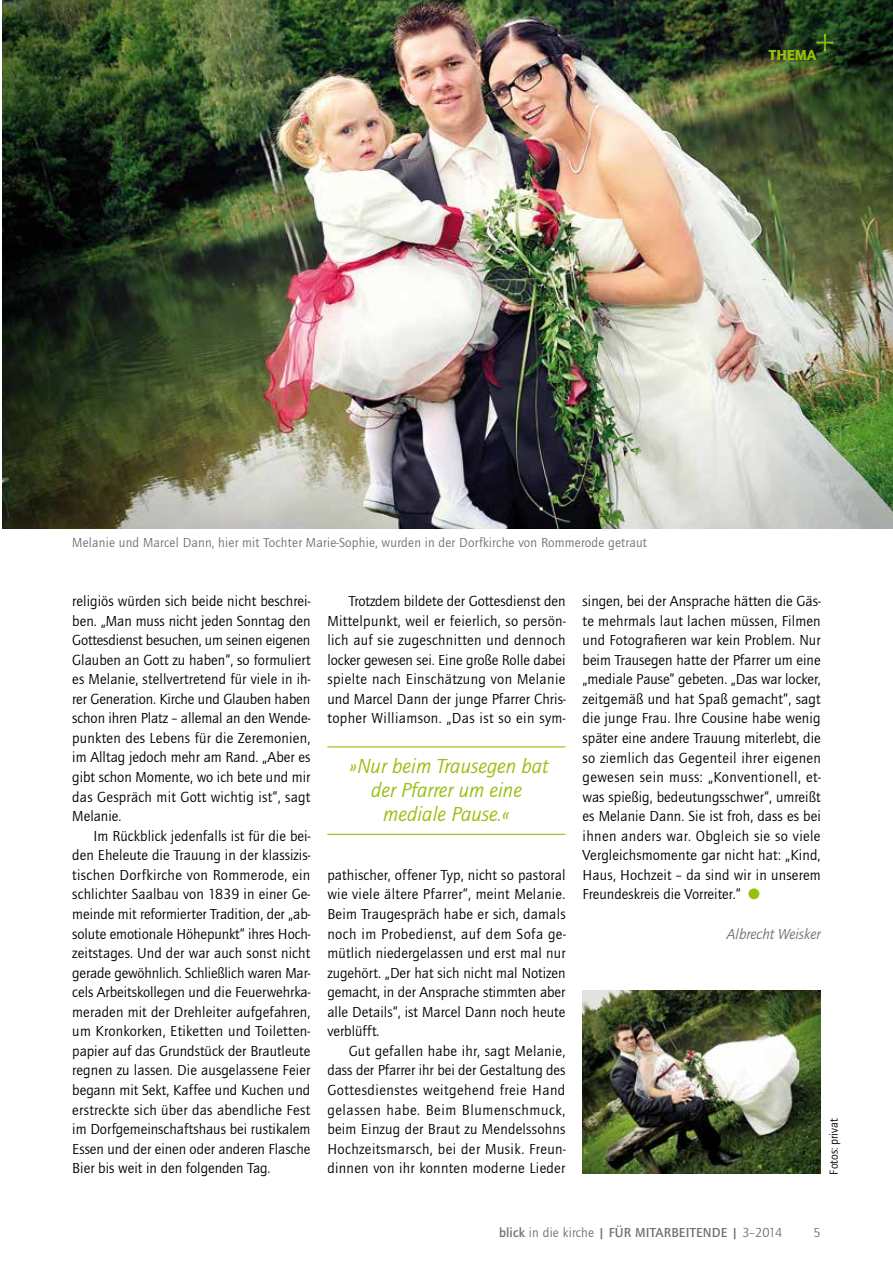
<style>
.page{position:relative;width:893px;height:1263px;background:#fff}
.page>*{position:absolute;margin:0;border:0;box-sizing:border-box;transform-origin:0 0}
.t1{font:italic 21px/24px "Quay Itc T";color:#97bf0d;text-align:center}
.t2{font:15px/19.5px "Quay Itc T";letter-spacing:.005em;color:#000;text-align:justify}
.t3{font:italic 15px "Quay Itc T";color:#707172}
.t4{font:900 15px "Quay Itc T";color:#97bf0d}
.t5{font:13.5px "Quay Itc T";letter-spacing:.015em;color:#707172}
.t6{font:700 13.5px "Quay Itc T";letter-spacing:.01em;color:#707172}
.t7{font:12px "Quay Itc T";color:#000}
.s1{color:#97bf0d}
.s2{font-weight:400}
</style>
<div class="page">
<img style="left:2px;top:0;width:891px;height:528px">
<img style="left:583px;top:990px;width:238px;height:183px">
<hr style="left:327px;top:746px;width:239px;height:1px;background:#97bf0d">
<hr style="left:327px;top:834px;width:239px;height:1px;background:#97bf0d">
<svg style="left:816px;top:34px;width:17px;height:17px"></svg>
<p class="t4" style="left:769px;top:46px;width:38px">THEMA</p>
<p class="t5" style="left:72px;top:535px;width:576px">Melanie und Marcel Dann, hier mit Tochter Marie-Sophie, wurden in der Dorfkirche von Rommerode getraut</p>
<p class="t2" style="left:72px;top:591px;width:240px">religiös würden sich beide nicht beschrei&shy;ben. „Man muss nicht jeden Sonntag den Gottesdienst besuchen, um seinen eigenen Glauben an Gott zu haben“, so formuliert es Melanie, stellvertretend für viele in ih&shy;rer Generation. Kirche und Glauben haben schon ihren Platz – allemal an den Wende&shy;punkten des Lebens für die Zeremonien, im Alltag jedoch mehr am Rand. „Aber es gibt schon Momente, wo ich bete und mir das Gespräch mit Gott wichtig ist“, sagt Melanie.</p>
<p class="t2" style="left:72px;top:826px;width:240px;text-indent:21px">Im Rückblick jedenfalls ist für die bei&shy;den Eheleute die Trauung in der klassizis&shy;tischen Dorfkirche von Rommerode, ein schlichter Saalbau von 1839 in einer Ge&shy;meinde mit reformierter Tradition, der „ab&shy;solute emotionale Höhepunkt“ ihres Hoch&shy;zeitstages. Und der war auch sonst nicht gerade gewöhnlich. Schließlich waren Mar&shy;cels Arbeitskollegen und die Feuerwehrka&shy;meraden mit der Drehleiter aufgefahren, um Kronkorken, Etiketten und Toiletten&shy;papier auf das Grundstück der Brautleute regnen zu lassen. Die ausgelassene Feier begann mit Sekt, Kaffee und Kuchen und erstreckte sich über das abendliche Fest im Dorfgemeinschaftshaus bei rustikalem Essen und der einen oder anderen Flasche Bier bis weit in den folgenden Tag.</p>
<p class="t2" style="left:327px;top:591px;width:240px;text-indent:21px">Trotzdem bildete der Gottesdienst den Mittelpunkt, weil er feierlich, so persön&shy;lich auf sie zugeschnitten und dennoch locker gewesen sei. Eine große Rolle dabei spielte nach Einschätzung von Melanie und Marcel Dann der junge Pfarrer Chris&shy;topher Williamson. „Das ist so ein sym-</p>
<h1 class="t1" style="left:350px;top:754px;width:200px">»Nur beim Trausegen bat der Pfarrer um eine mediale Pause.«</h1>
<p class="t2" style="left:327px;top:865px;width:240px">pathischer, offener Typ, nicht so pastoral wie viele ältere Pfarrer“, meint Melanie.<br>Beim Traugespräch habe er sich, damals noch im Probedienst, auf dem Sofa ge&shy;mütlich niedergelassen und erst mal nur zugehört. „Der hat sich nicht mal Notizen gemacht, in der Ansprache stimmten aber alle Details“, ist Marcel Dann noch heute verblüfft.</p>
<p class="t2" style="left:327px;top:1041px;width:240px;text-indent:21px">Gut gefallen habe ihr, sagt Melanie, dass der Pfarrer ihr bei der Gestaltung des Gottesdienstes weitgehend freie Hand gelassen habe. Beim Blumenschmuck, beim Einzug der Braut zu Mendelssohns Hochzeitsmarsch, bei der Musik. Freun&shy;dinnen von ihr konnten moderne Lieder</p>
<p class="t2" style="left:583px;top:591px;width:240px">singen, bei der Ansprache hätten die Gäs&shy;te mehrmals laut lachen müssen, Filmen und Fotografieren war kein Problem. Nur beim Trausegen hatte der Pfarrer um eine „mediale Pause“ gebeten. „Das war locker, zeitgemäß und hat Spaß gemacht“, sagt die junge Frau. Ihre Cousine habe wenig später eine andere Trauung miterlebt, die so ziemlich das Gegenteil ihrer eigenen gewesen sein muss: „Konventionell, et&shy;was spießig, bedeutungsschwer“, umreißt es Melanie Dann. Sie ist froh, dass es bei ihnen anders war. Obgleich sie so viele Vergleichsmomente gar nicht hat: „Kind, Haus, Hochzeit – da sind wir in unserem Freundeskreis die Vorreiter.“ <span class="s1">●</span></p>
<p class="t3" style="left:727px;top:925px;width:95px">Albrecht Weisker</p>
<p class="t7" style="left:827px;top:1174px;width:58px;rotate:-90deg">Fotos: privat</p>
<p class="t6" style="left:499px;top:1225px;width:285px">blick <span class="s2">in die kirche</span> | FÜR MITARBEITENDE | <span class="s2">3–2014</span></p>
<p class="t5" style="left:813px;top:1225px;width:9px">5</p>
</div>
